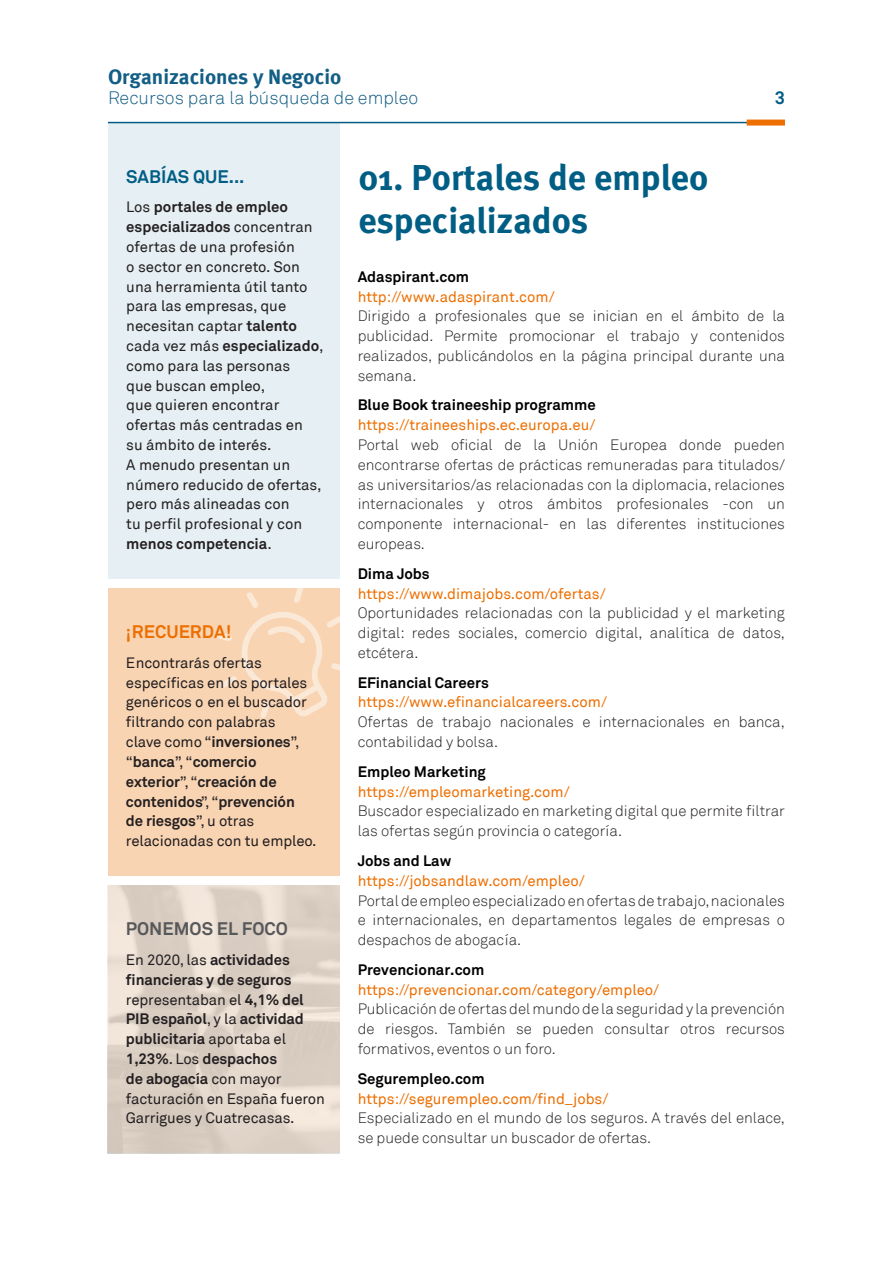
<style>
.page{position:relative;width:893px;height:1263px;background:#fff}
.page>*{position:absolute;margin:0;border:0;box-sizing:border-box;transform-origin:0 0}
.Títols_seccions{font:36px "Meta Bold Turk";color:#005e85}
.t1{font:700 21px "Meta";color:#135e85}
.t2{font:300 18px "Akkurat";color:#135e85}
.Titolets_Columna{font:700 18px "Akkurat";color:#005e85}
.Titolets_Columna-2{font:700 18px "Akkurat";color:#57585a}
.Titolets_Columna-3{font:700 18px "Akkurat";color:#ed6f00}
.Cos_justificat{font:300 15px/19.8px "Akkurat";color:#231f20;text-align:justify}
.Cos_Esquerra{font:15px/19.8px "Akkurat";color:#231f20}
.Cos_justificat-2{font:15px "Akkurat";color:#ed6f00}
.Nom_recursos{font:700 15px "Akkurat";color:#000}
.s1{font-weight:700}
</style>
<div class="page">
<hr style="left:108px;top:122px;width:677px;height:1px;background:#005e85">
<div style="left:747px;top:120px;width:38px;height:6px;background:#ed6f00"></div>
<div style="left:108px;top:589px;width:232px;height:287px;background:#f9d4b3"></div>
<svg style="left:215px;top:588px;width:125px;height:130px"></svg>
<div style="left:108px;top:122px;width:232px;height:457px;background:#e6eff3"></div>
<svg style="left:108px;top:886px;width:232px;height:267px;background:#dfd2c8"></svg>
<h2 class="t1" style="left:108px;top:64px;width:235px">Organizaciones y Negocio</h2>
<p class="t2" style="left:108px;top:87px;width:312px">Recursos para la búsqueda de empleo</p>
<p class="Titolets_Columna" style="left:775px;top:86px;width:12px">3</p>
<p class="Titolets_Columna" style="left:126px;top:165px;width:120px">SABÍAS QUE...</p>
<p class="Cos_Esquerra" style="left:126px;top:197px;width:199px">Los <span class="s1">portales de empleo especializados</span> concentran ofertas de una profesión<br>o sector en concreto. Son una herramienta útil tanto para las empresas, que necesitan captar <span class="s1">talento </span>cada vez más <span class="s1">especializado</span>, como para las personas<br>que buscan empleo,<br>que quieren encontrar ofertas más centradas en<br>su ámbito de interés.</p>
<p class="Cos_Esquerra" style="left:126px;top:455px;width:197px">A menudo presentan un número reducido de ofertas, pero más alineadas con<br>tu perfil profesional y con <span class="s1">menos competencia</span>.</p>
<p class="Titolets_Columna-3" style="left:126px;top:620px;width:107px">¡RECUERDA!</p>
<p class="Cos_Esquerra" style="left:126px;top:653px;width:192px">Encontrarás ofertas específicas en los portales genéricos o en el buscador filtrando con palabras<br>clave como “<span class="s1">inversiones</span>”, “<span class="s1">banca</span>”, “<span class="s1">comercio exterior</span>”, “<span class="s1">creación de contenidos</span>”, “<span class="s1">prevención<br>de riesgos</span>”, u otras relacionadas con tu empleo.</p>
<p class="Titolets_Columna-2" style="left:126px;top:917px;width:163px">PONEMOS EL FOCO</p>
<p class="Cos_Esquerra" style="left:126px;top:950px;width:200px">En 2020, las <span class="s1">actividades financieras y de seguros </span>representaban el <span class="s1">4,1% del<br>PIB español</span>, y la <span class="s1">actividad publicitaria</span> aportaba el<br><span class="s1">1,23%</span>. Los <span class="s1">despachos<br>de abogacía</span> con mayor facturación en España fueron<br>Garrigues y Cuatrecasas.</p>
<p class="Títols_seccions" style="left:358px;top:156px;width:351px">01. Portales de empleo</p>
<p class="Títols_seccions" style="left:358px;top:199px;width:231px">especializados</p>
<p class="Nom_recursos" style="left:358px;top:267px;width:113px">Adaspirant.com</p>
<p class="Cos_justificat-2" style="left:358px;top:287px;width:199px">http://www.adaspirant.com/</p>
<p class="Cos_justificat" style="left:358px;top:306px;width:429px">Dirigido a profesionales que se inician en el ámbito de la publicidad. Permite promocionar el trabajo y contenidos realizados, publicándolos en la página principal durante una semana.</p>
<p class="Nom_recursos" style="left:358px;top:396px;width:240px">Blue Book traineeship programme</p>
<p class="Cos_justificat-2" style="left:358px;top:415px;width:239px">https://traineeships.ec.europa.eu/</p>
<p class="Cos_justificat" style="left:358px;top:435px;width:429px">Portal web oficial de la Unión Europea donde pueden encontrarse ofertas de prácticas remuneradas para titulados/ as universitarios/as relacionadas con la diplomacia, relaciones internacionales y otros ámbitos profesionales -con un componente internacional- en las diferentes instituciones europeas.</p>
<p class="Nom_recursos" style="left:358px;top:564px;width:74px">Dima Jobs</p>
<p class="Cos_justificat-2" style="left:358px;top:584px;width:250px">https://www.dimajobs.com/ofertas/</p>
<p class="Cos_justificat" style="left:358px;top:603px;width:429px">Oportunidades relacionadas con la publicidad y el marketing digital: redes sociales, comercio digital, analítica de datos, etcétera.</p>
<p class="Nom_recursos" style="left:358px;top:673px;width:133px">EFinancial Careers</p>
<p class="Cos_justificat-2" style="left:358px;top:693px;width:251px">https://www.efinancialcareers.com/</p>
<p class="Cos_justificat" style="left:358px;top:712px;width:429px">Ofertas de trabajo nacionales e internacionales en banca, contabilidad y bolsa.</p>
<p class="Nom_recursos" style="left:358px;top:762px;width:130px">Empleo Marketing</p>
<p class="Cos_justificat-2" style="left:358px;top:782px;width:214px">https://empleomarketing.com/</p>
<p class="Cos_justificat" style="left:358px;top:801px;width:429px">Buscador especializado en marketing digital que permite filtrar las ofertas según provincia o categoría.</p>
<p class="Nom_recursos" style="left:358px;top:851px;width:95px">Jobs and Law</p>
<p class="Cos_justificat-2" style="left:358px;top:871px;width:229px">https://jobsandlaw.com/empleo/</p>
<p class="Cos_justificat" style="left:358px;top:891px;width:429px">Portal de empleo especializado en ofertas de trabajo, nacionales e internacionales, en departamentos legales de empresas o despachos de abogacía.</p>
<p class="Nom_recursos" style="left:358px;top:960px;width:128px">Prevencionar.com</p>
<p class="Cos_justificat-2" style="left:358px;top:980px;width:303px">https://prevencionar.com/category/empleo/</p>
<p class="Cos_justificat" style="left:358px;top:999px;width:429px">Publicación de ofertas del mundo de la seguridad y la prevención de riesgos. También se pueden consultar otros recursos formativos, eventos o un foro.</p>
<p class="Nom_recursos" style="left:358px;top:1069px;width:129px">Segurempleo.com</p>
<p class="Cos_justificat-2" style="left:358px;top:1089px;width:252px">https://segurempleo.com/find_jobs/</p>
<p class="Cos_justificat" style="left:358px;top:1108px;width:429px">Especializado en el mundo de los seguros. A través del enlace, se puede consultar un buscador de ofertas.</p>
</div>
